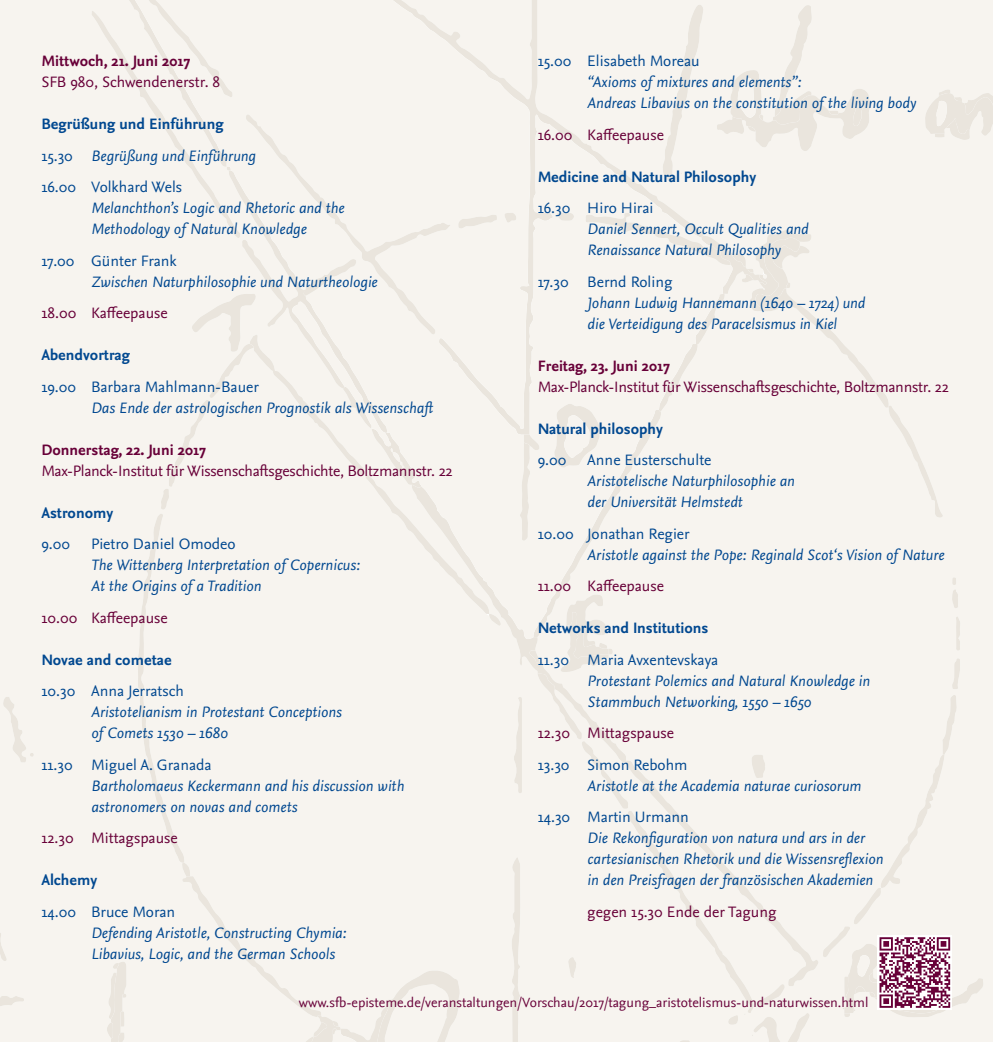
<style>
.page{position:relative;width:993px;height:1042px;background:#fff}
.page>*{position:absolute;margin:0;border:0;box-sizing:border-box;transform-origin:0 0}
.t1{font:italic 15.75px/21px "Nexus Sans Pro";color:#014890}
.t2{font:15.75px "Nexus Sans Pro";color:#680038}
.t3{font:15.75px "Nexus Sans Pro";color:#014890}
.t4{font:700 15.75px/31.5px "Nexus Sans Pro";color:#014890}
.t5{font:700 15.75px "Nexus Sans Pro";color:#680038}
.t6{font:14px "Nexus Sans";color:#680038}
.s1{font-weight:400}
.s2{font-weight:400;font-style:italic}
</style>
<div class="page">
<div style="left:0;top:640px;width:91px;height:402px;background:#f7f4ef"></div>
<svg style="left:0;top:995px;width:24px;height:30px"></svg>
<svg style="left:0;top:932px;width:7px;height:29px"></svg>
<svg style="left:2px;top:696px;width:32px;height:67px"></svg>
<div style="left:0;top:0;width:91px;height:640px;background:#f7f4ef"></div>
<div style="left:91px;top:0;width:901px;height:1042px;background:#f7f4ef"></div>
<p class="t5" style="left:41px;top:49px;width:150px">Mittwoch, 21. Juni 2017</p>
<p class="t2" style="left:41px;top:70px;width:180px">SFB 980, Schwendenerstr. 8</p>
<p class="t4" style="left:41px;top:107px;width:216px">Begrüßung und Einführung<br><span class="s1">15.30</span> <span class="s2">Begrüßung und Einführung<br></span><span class="s1">16.00 Volkhard Wels</span></p>
<p class="t1" style="left:91px;top:197px;width:255px">Melanchthon’s Logic and Rhetoric and the<br>Methodology of Natural Knowledge</p>
<p class="t3" style="left:41px;top:249px;width:137px">17.00 Günter Frank</p>
<p class="t1" style="left:91px;top:270px;width:288px">Zwischen Naturphilosophie und Naturtheologie</p>
<p class="t2" style="left:41px;top:301px;width:128px">18.00 Kaffeepause</p>
<p class="t4" style="left:41px;top:338px;width:90px">Abendvortrag</p>
<p class="t3" style="left:41px;top:375px;width:219px">19.00 Barbara Mahlmann-Bauer</p>
<p class="t1" style="left:91px;top:396px;width:346px">Das Ende der astrologischen Prognostik als Wissenschaft</p>
<p class="t5" style="left:41px;top:438px;width:166px">Donnerstag, 22. Juni 2017</p>
<p class="t2" style="left:41px;top:459px;width:412px">Max-Planck-Institut für Wissenschaftsgeschichte, Boltzmannstr. 22</p>
<p class="t4" style="left:41px;top:496px;width:73px">Astronomy</p>
<p class="t3" style="left:41px;top:532px;width:30px">9.00</p>
<p class="t3" style="left:91px;top:532px;width:146px">Pietro Daniel Omodeo</p>
<p class="t1" style="left:91px;top:554px;width:270px">The Wittenberg Interpretation of Copernicus:<br>At the Origins of a Tradition</p>
<p class="t2" style="left:41px;top:606px;width:128px">10.00 Kaffeepause</p>
<p class="t4" style="left:41px;top:643px;width:132px">Novae and cometae</p>
<p class="t3" style="left:41px;top:679px;width:144px">10.30 Anna Jerratsch</p>
<p class="t1" style="left:91px;top:701px;width:252px">Aristotelianism in Protestant Conceptions of Comets 1530 – 1680</p>
<p class="t3" style="left:41px;top:753px;width:172px">11.30 Miguel A. Granada</p>
<p class="t1" style="left:91px;top:774px;width:314px">Bartholomaeus Keckermann and his discussion with astronomers on novas and comets</p>
<p class="t2" style="left:41px;top:826px;width:138px">12.30 Mittagspause</p>
<p class="t4" style="left:41px;top:863px;width:57px">Alchemy</p>
<p class="t3" style="left:41px;top:900px;width:135px">14.00 Bruce Moran</p>
<p class="t1" style="left:91px;top:921px;width:257px">Defending Aristotle, Constructing Chymia:<br>Libavius, Logic, and the German Schools</p>
<p class="t3" style="left:537px;top:49px;width:163px">15.00 Elisabeth Moreau</p>
<p class="t1" style="left:587px;top:71px;width:330px">“Axioms of mixtures and elements”:<br>Andreas Libavius on the constitution of the living body</p>
<p class="t2" style="left:537px;top:123px;width:128px">16.00 Kaffeepause</p>
<p class="t4" style="left:537px;top:160px;width:220px">Medicine and Natural Philosophy</p>
<p class="t3" style="left:537px;top:196px;width:117px">16.30 Hiro Hirai</p>
<p class="t1" style="left:587px;top:218px;width:222px">Daniel Sennert, Occult Qualities and<br>Renaissance Natural Philosophy</p>
<p class="t3" style="left:537px;top:270px;width:136px">17.30 Bernd Roling</p>
<p class="t1" style="left:587px;top:291px;width:279px">Johann Ludwig Hannemann (1640 – 1724) und die Verteidigung des Paracelsismus in Kiel</p>
<p class="t5" style="left:537px;top:354px;width:133px">Freitag, 23. Juni 2017</p>
<p class="t2" style="left:537px;top:375px;width:412px">Max-Planck-Institut für Wissenschaftsgeschichte, Boltzmannstr. 22</p>
<p class="t4" style="left:537px;top:412px;width:127px">Natural philosophy</p>
<p class="t3" style="left:537px;top:448px;width:30px">9.00</p>
<p class="t3" style="left:587px;top:448px;width:126px">Anne Eusterschulte</p>
<p class="t1" style="left:587px;top:470px;width:209px">Aristotelische Naturphilosophie an der Universität Helmstedt</p>
<p class="t3" style="left:537px;top:522px;width:153px">10.00 Jonathan Regier</p>
<p class="t1" style="left:587px;top:543px;width:358px">Aristotle against the Pope: Reginald Scot‘s Vision of Nature</p>
<p class="t2" style="left:537px;top:574px;width:128px">11.00 Kaffeepause</p>
<p class="t4" style="left:537px;top:611px;width:172px">Networks and Institutions</p>
<p class="t3" style="left:537px;top:648px;width:182px">11.30 Maria Avxentevskaya</p>
<p class="t1" style="left:587px;top:669px;width:284px">Protestant Polemics and Natural Knowledge in<br>Stammbuch Networking, 1550 – 1650</p>
<p class="t2" style="left:537px;top:721px;width:138px">12.30 Mittagspause</p>
<p class="t3" style="left:537px;top:753px;width:151px">13.30 Simon Rebohm</p>
<p class="t1" style="left:587px;top:774px;width:275px">Aristotle at the Academia naturae curiosorum</p>
<p class="t3" style="left:537px;top:805px;width:153px">14.30 Martin Urmann</p>
<p class="t1" style="left:587px;top:827px;width:297px">Die Rekonfiguration von natura und ars in der cartesianischen Rhetorik und die Wissensreflexion in den Preisfragen der französischen Akademien</p>
<p class="t2" style="left:587px;top:900px;width:191px">gegen 15.30 Ende der Tagung</p>
<p class="t6" style="left:299px;top:994px;width:571px">www.sfb-episteme.de/veranstaltungen/Vorschau/2017/tagung_aristotelismus-und-naturwissen.html</p>
</div>
